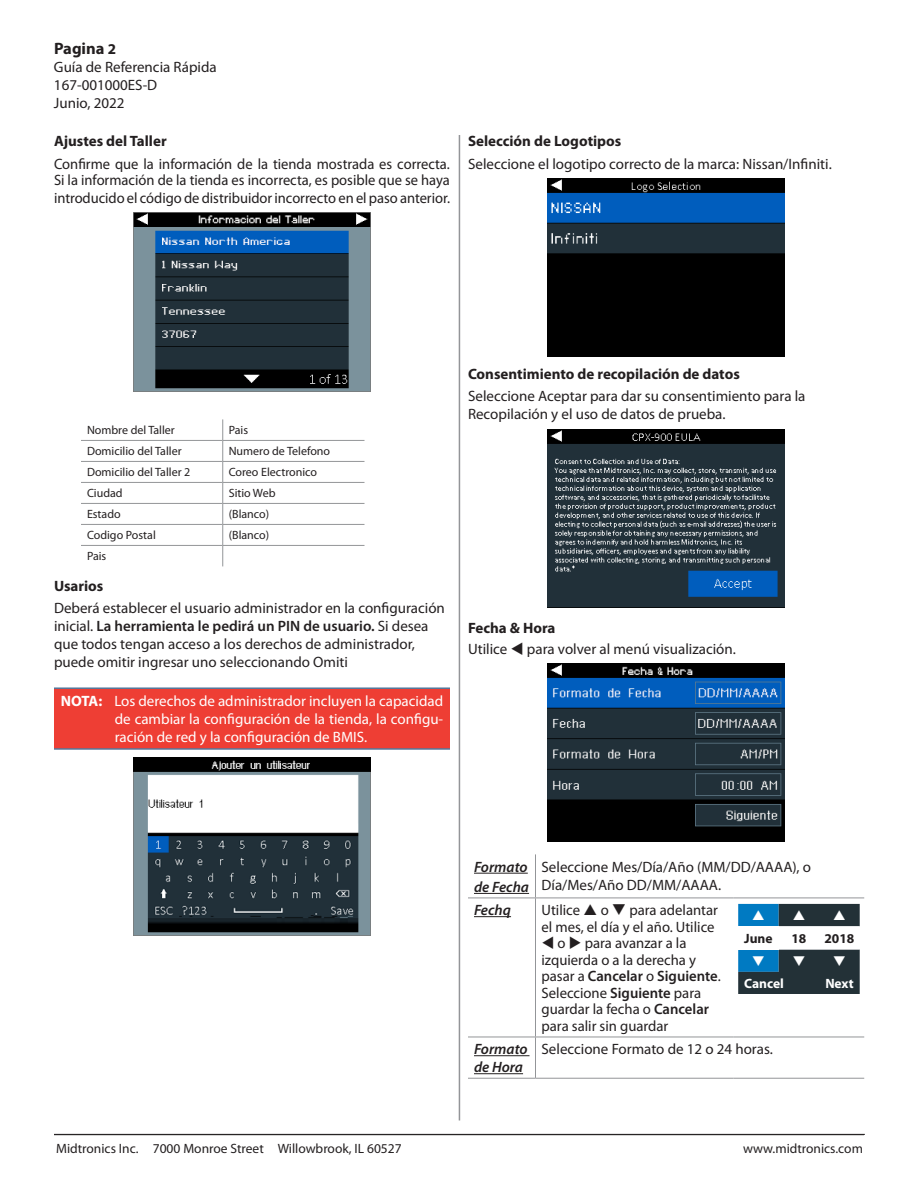
<style>
.page{position:relative;width:918px;height:1188px;background:#fff}
.page>*{position:absolute;margin:0;border:0;box-sizing:border-box;transform-origin:0 0}
.t1{font:700 16.5px "Myriad Pro";color:#231f20}
.t2{font:15px/18px "Myriad Pro";color:#231f20}
.t3{font:15px/18px "Myriad Pro";color:#fff;text-align:justify}
.t4{font:700 15px "Myriad Pro";color:#231f20}
.t5{font:italic 600 15px/20.2px "Myriad Pro";color:#231f20}
.t6{font:13.5px "Myriad Pro";color:#231f20}
.t7{font:700 13.5px "Myriad Pro";color:#231f20}
.t8{font:700 13.5px "Myriad Pro";color:#fff}
.t9{font:12px "Myriad Pro";color:#231f20}
.s1{font-size:15px}
.s2{font-weight:600}
.s3{font-weight:700}
</style>
<div class="page">
<hr style="left:54px;top:1134px;width:811px;height:1px;background:#231f20">
<img style="left:133px;top:213px;width:238px;height:178px">
<hr style="left:81px;top:440px;width:142px;height:1px;background:#939598">
<hr style="left:223px;top:440px;width:141px;height:1px;background:#939598">
<hr style="left:81px;top:461px;width:142px;height:1px;background:#939598">
<hr style="left:223px;top:461px;width:141px;height:1px;background:#939598">
<hr style="left:81px;top:482px;width:142px;height:1px;background:#939598">
<hr style="left:223px;top:482px;width:141px;height:1px;background:#939598">
<hr style="left:81px;top:503px;width:142px;height:1px;background:#939598">
<hr style="left:223px;top:503px;width:141px;height:1px;background:#939598">
<hr style="left:81px;top:524px;width:142px;height:1px;background:#939598">
<hr style="left:223px;top:524px;width:141px;height:1px;background:#939598">
<hr style="left:81px;top:545px;width:142px;height:1px;background:#939598">
<hr style="left:223px;top:545px;width:141px;height:1px;background:#939598">
<svg style="left:222px;top:419px;width:1px;height:147px"></svg>
<div style="left:54px;top:688px;width:396px;height:61px;background:#ee3e34"></div>
<hr style="left:54px;top:687px;width:396px;height:2px;background:#55779a">
<hr style="left:54px;top:748px;width:396px;height:2px;background:#55779a">
<img style="left:133px;top:757px;width:238px;height:178px">
<img style="left:547px;top:178px;width:238px;height:179px">
<img style="left:547px;top:429px;width:238px;height:178px">
<img style="left:547px;top:663px;width:238px;height:179px">
<hr style="left:535px;top:854px;width:1px;height:44px;background:#939598">
<hr style="left:468px;top:898px;width:68px;height:1px;background:#939598">
<hr style="left:536px;top:898px;width:198px;height:1px;background:#939598">
<hr style="left:535px;top:898px;width:1px;height:139px;background:#939598">
<hr style="left:734px;top:898px;width:130px;height:1px;background:#939598">
<hr style="left:468px;top:1037px;width:68px;height:1px;background:#939598">
<hr style="left:536px;top:1037px;width:198px;height:1px;background:#939598">
<hr style="left:535px;top:1037px;width:1px;height:41px;background:#939598">
<hr style="left:734px;top:1037px;width:130px;height:1px;background:#939598">
<hr style="left:468px;top:1078px;width:68px;height:1px;background:#939598">
<hr style="left:536px;top:1078px;width:198px;height:1px;background:#939598">
<hr style="left:734px;top:1078px;width:130px;height:1px;background:#939598">
<hr style="left:474px;top:873px;width:54px;height:1px;background:#231f20">
<hr style="left:474px;top:893px;width:55px;height:1px;background:#231f20">
<hr style="left:474px;top:916px;width:37px;height:1px;background:#231f20">
<hr style="left:474px;top:1055px;width:56px;height:1px;background:#231f20">
<hr style="left:474px;top:1073px;width:49px;height:1px;background:#231f20">
<hr style="left:459px;top:135px;width:1px;height:986px;background:#939598">
<svg style="left:738px;top:904px;width:122px;height:90px"></svg>
<p class="t1" style="left:54px;top:38px;width:64px">Pagina <span class="s1">2</span></p>
<p class="t2" style="left:54px;top:58px;width:164px">Guía de Referencia Rápida<br>167-001000ES-D<br>Junio, 2022</p>
<p class="t4" style="left:54px;top:131px;width:114px">Ajustes del Taller</p>
<p class="t2" style="left:54px;top:155px;width:397px;line-height:16.5px">Confirme que la información de la tienda mostrada es correcta.<br>Si la información de la tienda es incorrecta, es posible que se haya</p>
<p class="t2" style="left:54px;top:189px;width:398px">introducido el código de distribuidor incorrecto en el paso anterior.</p>
<p class="t4" style="left:468px;top:131px;width:155px">Selección de Logotipos</p>
<p class="t2" style="left:468px;top:154px;width:365px">Seleccione el logotipo correcto de la marca: Nissan/Infiniti.</p>
<p class="t9" style="left:87px;top:423px;width:89px">Nombre del Taller</p>
<p class="t9" style="left:229px;top:423px;width:21px">Pais</p>
<p class="t9" style="left:87px;top:444px;width:96px">Domicilio del Taller</p>
<p class="t9" style="left:229px;top:444px;width:103px">Numero de Telefono</p>
<p class="t9" style="left:87px;top:465px;width:105px">Domicilio del Taller 2</p>
<p class="t9" style="left:229px;top:465px;width:90px">Coreo Electronico</p>
<p class="t9" style="left:87px;top:486px;width:37px">Ciudad</p>
<p class="t9" style="left:229px;top:486px;width:48px">Sitio Web</p>
<p class="t9" style="left:87px;top:507px;width:35px">Estado</p>
<p class="t9" style="left:229px;top:507px;width:42px">(Blanco)</p>
<p class="t9" style="left:87px;top:528px;width:70px">Codigo Postal</p>
<p class="t9" style="left:229px;top:528px;width:42px">(Blanco)</p>
<p class="t9" style="left:87px;top:549px;width:21px">Pais</p>
<p class="t4" style="left:54px;top:576px;width:51px">Usarios</p>
<p class="t2" style="left:54px;top:599px;width:392px">Deberá establecer el usuario administrador en la configuración inicial. <span class="s2">La herramienta le pedirá un PIN de usuario.</span> Si desea que todos tengan acceso a los derechos de administrador, puede omitir ingresar uno seleccionando Omiti</p>
<p class="t3" style="left:115px;top:692px;width:330px;text-indent:-54px"><span class="s3">NOTA:</span> Los derechos de administrador incluyen la capacidad de cambiar la configuración de la tienda, la configu&shy;ración de red y la configuración de BMIS.</p>
<p class="t4" style="left:468px;top:364px;width:273px">Consentimiento de recopilación de datos</p>
<p class="t2" style="left:468px;top:387px;width:339px">Seleccione Aceptar para dar su consentimiento para la<br>Recopilación y el uso de datos de prueba.</p>
<p class="t2" style="left:468px;top:617px;width:269px;line-height:20.7px"><span class="s3">Fecha &amp; Hora<br></span>Utilice ▼ para volver al menú visualización.</p>
<p class="t5" style="left:474px;top:856px;width:57px">Formato de Fecha</p>
<p class="t2" style="left:542px;top:857px;width:271px">Seleccione Mes/Día/Año (MM/DD/AAAA), o<br>Día/Mes/Año DD/MM/AAAA.</p>
<p class="t5" style="left:474px;top:900px;width:39px">Fechq</p>
<p class="t2" style="left:542px;top:901px;width:40px">Utilice</p>
<p class="t2" style="left:542px;top:902px;width:178px;line-height:16.5px;text-align:right">o ❑ para adelantar<br>el mes, el día y el año. Utilice</p>
<p class="t2" style="left:542px;top:935px;width:181px;line-height:16.5px">▼ o ◆ para avanzar a la izquierda o a la derecha y pasar a <span class="s2">Cancelar</span> o <span class="s2">Siguiente</span>.<br>Seleccione <span class="s2">Siguiente</span> para guardar la fecha o <span class="s2">Cancelar </span>para salir sin guardar</p>
<p class="t7" style="left:744px;top:930px;width:30px">June</p>
<p class="t7" style="left:791px;top:930px;width:16px">18</p>
<p class="t7" style="left:824px;top:930px;width:31px">2018</p>
<p class="t8" style="left:744px;top:975px;width:41px">Cancel</p>
<p class="t8" style="left:825px;top:975px;width:30px">Next</p>
<p class="t5" style="left:474px;top:1040px;width:55px;line-height:18px">Formato de Hora</p>
<p class="t2" style="left:542px;top:1040px;width:233px">Seleccione Formato de 12 o 24 horas.</p>
<p class="t6" style="left:56px;top:1140px;width:347px">Midtronics Inc. 7000 Monroe Street Willowbrook, IL 60527</p>
<p class="t6" style="left:743px;top:1140px;width:121px">www.midtronics.com</p>
</div>
